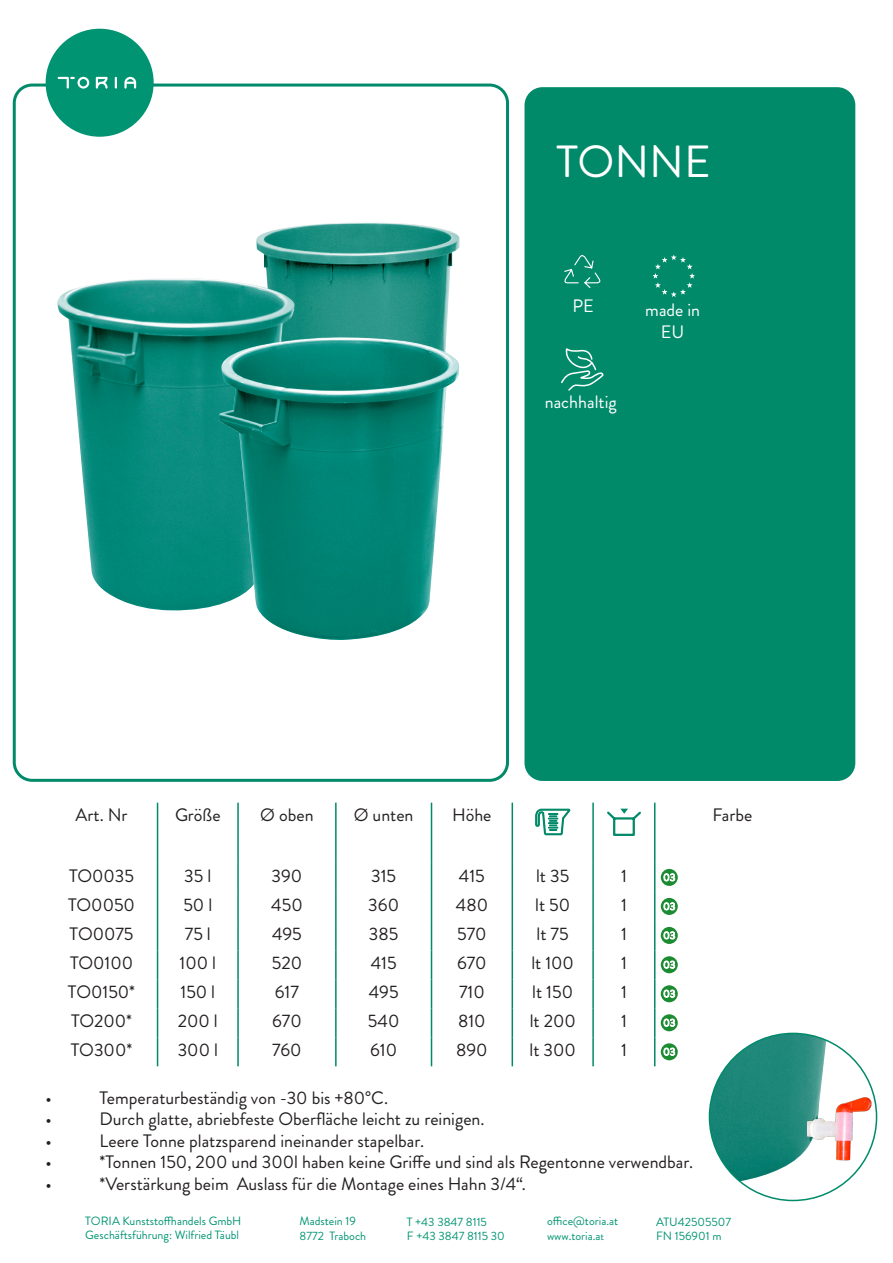
<style>
.page{position:relative;width:893px;height:1263px;background:#fff}
.page>*{position:absolute;margin:0;border:0;box-sizing:border-box;transform-origin:0 0}
.Header02{font:45px "Brandon Grotesque";color:#fff}
.t1{font:18px "Brandon Grotesque";color:#231f20}
.t2{font:18px "Brandon Grotesque";color:#fff}
.t3{font:12px/14.4px "Brandon Grotesque";color:#009472}
.t4{font:10.5px "Brandon Grotesque";color:#fff}
.s1{font-size:10.5px}
</style>
<div class="page">
<div style="left:13px;top:84px;width:496px;height:698px;border:3px solid #008a69;border-radius:18px"></div>
<div style="left:524px;top:87px;width:331px;height:694px;background:#008a69;border-radius:18px"></div>
<img style="left:256px;top:222px;width:204px;height:146px">
<hr style="left:157px;top:803px;width:1px;height:60px;background:#008a69">
<hr style="left:237px;top:803px;width:2px;height:60px;background:#008a69">
<hr style="left:335px;top:803px;width:2px;height:60px;background:#008a69">
<hr style="left:431px;top:803px;width:1px;height:60px;background:#008a69">
<hr style="left:512px;top:803px;width:1px;height:60px;background:#008a69">
<hr style="left:592px;top:803px;width:2px;height:60px;background:#008a69">
<hr style="left:654px;top:803px;width:1px;height:60px;background:#008a69">
<hr style="left:237px;top:863px;width:2px;height:29px;background:#008a69">
<hr style="left:335px;top:863px;width:2px;height:29px;background:#008a69">
<hr style="left:592px;top:863px;width:2px;height:29px;background:#008a69">
<hr style="left:237px;top:892px;width:2px;height:29px;background:#008a69">
<hr style="left:335px;top:892px;width:2px;height:29px;background:#008a69">
<hr style="left:592px;top:892px;width:2px;height:29px;background:#008a69">
<hr style="left:237px;top:921px;width:2px;height:29px;background:#008a69">
<hr style="left:335px;top:921px;width:2px;height:29px;background:#008a69">
<hr style="left:592px;top:921px;width:2px;height:29px;background:#008a69">
<hr style="left:237px;top:950px;width:2px;height:29px;background:#008a69">
<hr style="left:335px;top:950px;width:2px;height:29px;background:#008a69">
<hr style="left:592px;top:950px;width:2px;height:29px;background:#008a69">
<hr style="left:237px;top:979px;width:2px;height:29px;background:#008a69">
<hr style="left:335px;top:979px;width:2px;height:29px;background:#008a69">
<hr style="left:592px;top:979px;width:2px;height:29px;background:#008a69">
<hr style="left:237px;top:1008px;width:2px;height:29px;background:#008a69">
<hr style="left:335px;top:1008px;width:2px;height:29px;background:#008a69">
<hr style="left:592px;top:1008px;width:2px;height:29px;background:#008a69">
<svg style="left:157px;top:863px;width:1px;height:203px"></svg>
<hr style="left:237px;top:1037px;width:2px;height:29px;background:#008a69">
<hr style="left:335px;top:1037px;width:2px;height:29px;background:#008a69">
<svg style="left:431px;top:863px;width:1px;height:203px"></svg>
<svg style="left:512px;top:863px;width:1px;height:203px"></svg>
<hr style="left:592px;top:1037px;width:2px;height:29px;background:#008a69">
<svg style="left:654px;top:863px;width:1px;height:203px"></svg>
<svg style="left:535px;top:808px;width:36px;height:28px"></svg>
<svg style="left:607px;top:809px;width:34px;height:27px"></svg>
<div style="left:661px;top:869px;width:17px;height:17px;background:#1c8c33;border-radius:50%"></div>
<div style="left:661px;top:898px;width:17px;height:17px;background:#1c8c33;border-radius:50%"></div>
<div style="left:661px;top:927px;width:17px;height:17px;background:#1c8c33;border-radius:50%"></div>
<div style="left:661px;top:956px;width:17px;height:17px;background:#1c8c33;border-radius:50%"></div>
<div style="left:661px;top:985px;width:17px;height:17px;background:#1c8c33;border-radius:50%"></div>
<div style="left:661px;top:1014px;width:17px;height:17px;background:#1c8c33;border-radius:50%"></div>
<div style="left:661px;top:1043px;width:17px;height:17px;background:#1c8c33;border-radius:50%"></div>
<img style="left:57px;top:278px;width:238px;height:333px">
<img style="left:219px;top:337px;width:240px;height:303px">
<img style="left:709px;top:1033px;width:117px;height:148px">
<img style="left:807px;top:1097px;width:66px;height:66px">
<div style="left:46px;top:29px;width:108px;height:108px;background:#009472;border-radius:50%"></div>
<svg style="left:124px;top:77px;width:12px;height:12px"></svg>
<svg style="left:115px;top:77px;width:2px;height:12px"></svg>
<svg style="left:96px;top:77px;width:12px;height:12px"></svg>
<svg style="left:58px;top:77px;width:31px;height:12px"></svg>
<svg style="left:652px;top:255px;width:43px;height:42px"></svg>
<svg style="left:561px;top:348px;width:43px;height:43px"></svg>
<svg style="left:564px;top:255px;width:36px;height:33px"></svg>
<p class="Header02" style="left:556px;top:130px;width:156px">TONNE</p>
<p class="t2" style="left:572px;top:293px;width:23px">PE</p>
<p class="t2" style="left:645px;top:298px;width:56px">made in</p>
<p class="t2" style="left:661px;top:319px;width:25px">EU</p>
<p class="t2" style="left:545px;top:390px;width:73px">nachhaltig</p>
<p class="t1" style="left:76px;top:803px;width:53px">Art. Nr</p>
<p class="t1" style="left:175px;top:803px;width:47px">Größe</p>
<p class="t1" style="left:260px;top:803px;width:55px">Ø oben</p>
<p class="t1" style="left:354px;top:803px;width:61px">Ø unten</p>
<p class="t1" style="left:452px;top:803px;width:41px">Höhe</p>
<p class="t1" style="left:712px;top:803px;width:41px">Farbe</p>
<p class="t1" style="left:69px;top:863px;width:67px">TO0035</p>
<p class="t1" style="left:184px;top:863px;width:28px">35 l</p>
<p class="t1" style="left:272px;top:863px;width:32px">390</p>
<p class="t1" style="left:371px;top:863px;width:27px">315</p>
<p class="t1" style="left:459px;top:863px;width:27px">415</p>
<p class="t1" style="left:536px;top:863px;width:35px">lt 35</p>
<p class="t1" style="left:621px;top:863px;width:7px">1</p>
<p class="t4" style="left:663px;top:870px;width:14px">03</p>
<p class="t1" style="left:68px;top:892px;width:68px">TO0050</p>
<p class="t1" style="left:183px;top:892px;width:30px">50 l</p>
<p class="t1" style="left:271px;top:892px;width:33px">450</p>
<p class="t1" style="left:368px;top:892px;width:32px">360</p>
<p class="t1" style="left:456px;top:892px;width:34px">480</p>
<p class="t1" style="left:535px;top:892px;width:36px">lt 50</p>
<p class="t1" style="left:621px;top:892px;width:7px">1</p>
<p class="t4" style="left:663px;top:899px;width:14px">03</p>
<p class="t1" style="left:70px;top:921px;width:65px">TO0075</p>
<p class="t1" style="left:185px;top:921px;width:27px">75 l</p>
<p class="t1" style="left:272px;top:921px;width:31px">495</p>
<p class="t1" style="left:369px;top:921px;width:31px">385</p>
<p class="t1" style="left:457px;top:921px;width:31px">570</p>
<p class="t1" style="left:537px;top:921px;width:34px">lt 75</p>
<p class="t1" style="left:621px;top:921px;width:7px">1</p>
<p class="t4" style="left:663px;top:928px;width:14px">03</p>
<p class="t1" style="left:70px;top:950px;width:65px">TO0100</p>
<p class="t1" style="left:180px;top:950px;width:38px">100 l</p>
<p class="t1" style="left:272px;top:950px;width:32px">520</p>
<p class="t1" style="left:371px;top:950px;width:27px">415</p>
<p class="t1" style="left:457px;top:950px;width:31px">670</p>
<p class="t1" style="left:531px;top:950px;width:44px">lt 100</p>
<p class="t1" style="left:621px;top:950px;width:7px">1</p>
<p class="t4" style="left:663px;top:957px;width:14px">03</p>
<p class="t1" style="left:68px;top:979px;width:69px">TO0150*</p>
<p class="t1" style="left:180px;top:979px;width:36px">150 l</p>
<p class="t1" style="left:275px;top:979px;width:26px">617</p>
<p class="t1" style="left:369px;top:979px;width:31px">495</p>
<p class="t1" style="left:459px;top:979px;width:27px">710</p>
<p class="t1" style="left:532px;top:979px;width:42px">lt 150</p>
<p class="t1" style="left:621px;top:979px;width:7px">1</p>
<p class="t4" style="left:663px;top:986px;width:14px">03</p>
<p class="t1" style="left:71px;top:1008px;width:63px">TO200*</p>
<p class="t1" style="left:178px;top:1008px;width:41px">200 l</p>
<p class="t1" style="left:272px;top:1008px;width:31px">670</p>
<p class="t1" style="left:368px;top:1008px;width:33px">540</p>
<p class="t1" style="left:458px;top:1008px;width:29px">810</p>
<p class="t1" style="left:530px;top:1008px;width:48px">lt 200</p>
<p class="t1" style="left:621px;top:1008px;width:7px">1</p>
<p class="t4" style="left:663px;top:1015px;width:14px">03</p>
<p class="t1" style="left:71px;top:1037px;width:63px">TO300*</p>
<p class="t1" style="left:178px;top:1037px;width:42px">300 l</p>
<p class="t1" style="left:272px;top:1037px;width:31px">760</p>
<p class="t1" style="left:370px;top:1037px;width:28px">610</p>
<p class="t1" style="left:456px;top:1037px;width:33px">890</p>
<p class="t1" style="left:530px;top:1037px;width:48px">lt 300</p>
<p class="t1" style="left:621px;top:1037px;width:7px">1</p>
<p class="t4" style="left:663px;top:1044px;width:14px">03</p>
<p class="t1" style="left:46px;top:1085px;width:8px">•</p>
<p class="t1" style="left:100px;top:1085px;width:290px">Temperaturbeständig von -30 bis +80°C.</p>
<p class="t1" style="left:46px;top:1106px;width:8px">•</p>
<p class="t1" style="left:100px;top:1106px;width:386px">Durch glatte, abriebfeste Oberfläche leicht zu reinigen.</p>
<p class="t1" style="left:46px;top:1128px;width:8px">•</p>
<p class="t1" style="left:100px;top:1128px;width:326px">Leere Tonne platzsparend ineinander stapelbar.</p>
<p class="t1" style="left:46px;top:1150px;width:8px">•</p>
<p class="t1" style="left:100px;top:1150px;width:595px">*Tonnen 150, 200 und 300l haben keine Griffe und sind als Regentonne verwendbar.</p>
<p class="t1" style="left:46px;top:1171px;width:8px">•</p>
<p class="t1" style="left:100px;top:1171px;width:428px">*Verstärkung beim Auslass für die Montage eines Hahn 3/4“.</p>
<p class="t3" style="left:85px;top:1214px;width:158px">TORIA Kunststoffhandels GmbH<br>Geschäftsführung: Wilfried Täubl</p>
<p class="t3" style="left:299px;top:1214px;width:68px">Madstein 19<br>8772 Traboch</p>
<p class="t3" style="left:407px;top:1215px;width:99px">T +43 3847 8115<br>F +43 3847 8115 30</p>
<p class="t3" style="left:547px;top:1214px;width:73px">office@toria.at www.toria.a<span class="s1">t</span></p>
<p class="t3" style="left:656px;top:1215px;width:77px">ATU42505507<br>FN 156901 m</p>
</div>
